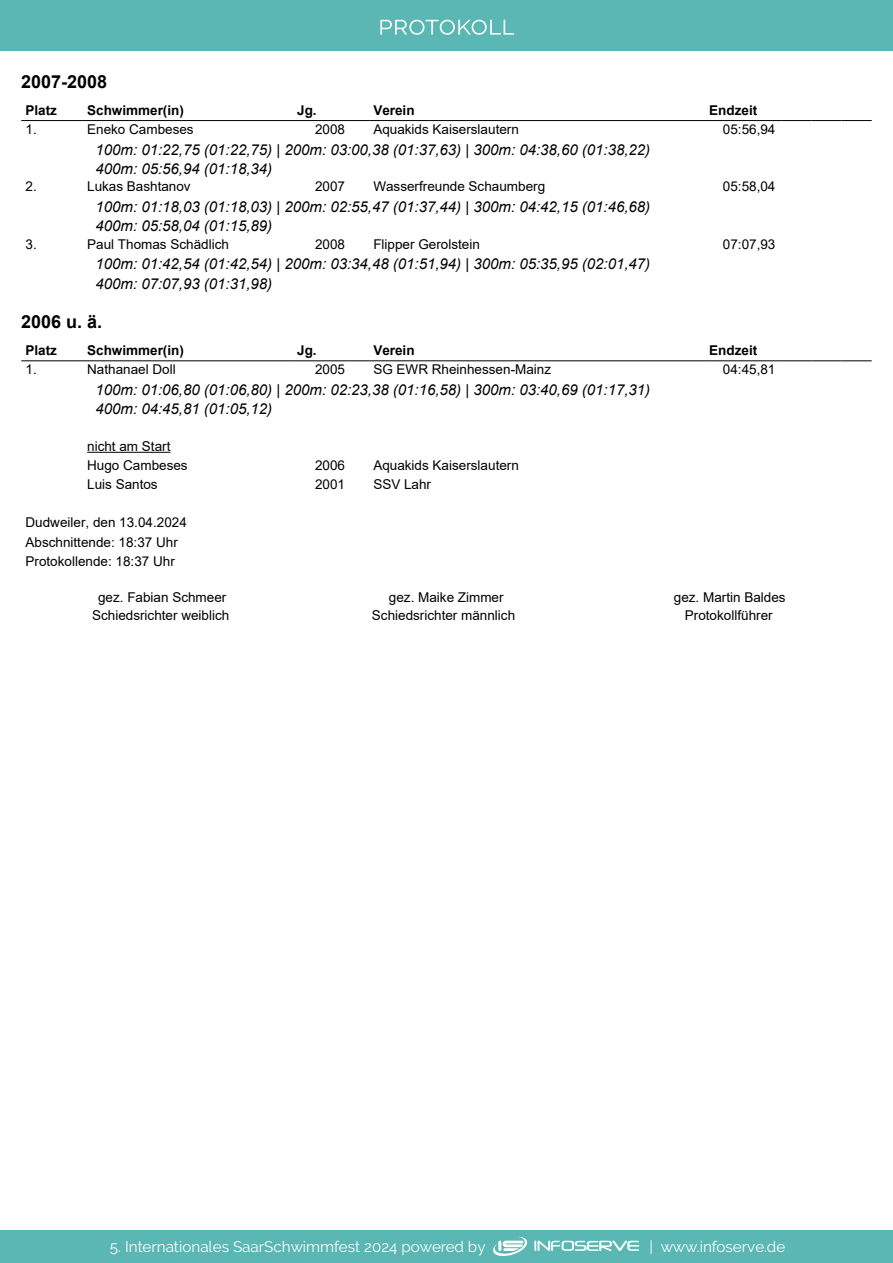
<style>
.page{position:relative;width:893px;height:1263px;background:#fff}
.page>*{position:absolute;margin:0;border:0;box-sizing:border-box;transform-origin:0 0}
.t1{font:700 18px "Arial";color:#000}
.t2{font:15.3px "Raleway";color:#fff}
.t3{font:italic 15px/19.2px "Arial";color:#000}
.t4{font:13.5px/19.2px "Arial";color:#000}
.t5{font:700 13.5px "Arial";color:#000}
</style>
<div class="page">
<div style="left:0;top:0;width:893px;height:51px;background:#5ab7b4"></div>
<svg style="left:380px;top:20px;width:134px;height:15px"></svg>
<div style="left:0;top:1230px;width:893px;height:32px;background:#5ab7b4"></div>
<div style="left:0;top:1231px;width:893px;height:32px;background:#5ab7b4"></div>
<svg style="left:493px;top:1236px;width:146px;height:21px"></svg>
<hr style="left:21px;top:120px;width:62px;height:1px;background:#000">
<hr style="left:83px;top:120px;width:210px;height:1px;background:#000">
<hr style="left:293px;top:120px;width:76px;height:1px;background:#000">
<hr style="left:369px;top:120px;width:336px;height:1px;background:#000">
<hr style="left:705px;top:120px;width:76px;height:1px;background:#000">
<hr style="left:781px;top:120px;width:30px;height:1px;background:#000">
<hr style="left:811px;top:120px;width:30px;height:1px;background:#000">
<hr style="left:841px;top:120px;width:31px;height:1px;background:#000">
<hr style="left:21px;top:361px;width:62px;height:1px;background:#000">
<hr style="left:83px;top:361px;width:210px;height:1px;background:#000">
<hr style="left:293px;top:361px;width:76px;height:1px;background:#000">
<hr style="left:369px;top:361px;width:336px;height:1px;background:#000">
<hr style="left:705px;top:361px;width:76px;height:1px;background:#000">
<hr style="left:781px;top:361px;width:30px;height:1px;background:#000">
<hr style="left:811px;top:361px;width:30px;height:1px;background:#000">
<hr style="left:841px;top:361px;width:31px;height:1px;background:#000">
<hr style="left:87px;top:452px;width:84px;height:1px;background:#000">
<h1 class="t1" style="left:21px;top:69px;width:88px">2007-2008</h1>
<p class="t5" style="left:26px;top:101px;width:33px">Platz</p>
<p class="t5" style="left:87px;top:101px;width:98px">Schwimmer(in)</p>
<p class="t5" style="left:297px;top:101px;width:21px">Jg.</p>
<p class="t5" style="left:373px;top:101px;width:43px">Verein</p>
<p class="t5" style="left:709px;top:101px;width:49px">Endzeit</p>
<p class="t4" style="left:26px;top:120px;width:13px">1.</p>
<p class="t4" style="left:87px;top:120px;width:108px">Eneko Cambeses</p>
<p class="t4" style="left:315px;top:120px;width:32px">2008</p>
<p class="t4" style="left:373px;top:120px;width:147px">Aquakids Kaiserslautern</p>
<p class="t4" style="left:723px;top:120px;width:54px">05:56,94</p>
<p class="t3" style="left:96px;top:140px;width:556px">100m: 01:22,75 (01:22,75) | 200m: 03:00,38 (01:37,63) | 300m: 04:38,60 (01:38,22)<br>400m: 05:56,94 (01:18,34)</p>
<p class="t4" style="left:26px;top:177px;width:13px">2.</p>
<p class="t4" style="left:87px;top:177px;width:105px">Lukas Bashtanov</p>
<p class="t4" style="left:315px;top:177px;width:32px">2007</p>
<p class="t4" style="left:373px;top:177px;width:173px">Wasserfreunde Schaumberg</p>
<p class="t4" style="left:723px;top:177px;width:54px">05:58,04</p>
<p class="t3" style="left:96px;top:197px;width:556px">100m: 01:18,03 (01:18,03) | 200m: 02:55,47 (01:37,44) | 300m: 04:42,15 (01:46,68)<br>400m: 05:58,04 (01:15,89)</p>
<p class="t4" style="left:26px;top:234px;width:13px">3.</p>
<p class="t4" style="left:87px;top:234px;width:143px">Paul Thomas Schädlich</p>
<p class="t4" style="left:315px;top:234px;width:32px">2008</p>
<p class="t4" style="left:373px;top:234px;width:108px">Flipper Gerolstein</p>
<p class="t4" style="left:723px;top:234px;width:54px">07:07,93</p>
<p class="t3" style="left:96px;top:255px;width:556px">100m: 01:42,54 (01:42,54) | 200m: 03:34,48 (01:51,94) | 300m: 05:35,95 (02:01,47)<br>400m: 07:07,93 (01:31,98)</p>
<h1 class="t1" style="left:21px;top:309px;width:83px">2006 u. ä.</h1>
<p class="t5" style="left:26px;top:341px;width:33px">Platz</p>
<p class="t5" style="left:87px;top:341px;width:98px">Schwimmer(in)</p>
<p class="t5" style="left:297px;top:341px;width:21px">Jg.</p>
<p class="t5" style="left:373px;top:341px;width:43px">Verein</p>
<p class="t5" style="left:709px;top:341px;width:49px">Endzeit</p>
<p class="t4" style="left:26px;top:360px;width:13px">1.</p>
<p class="t4" style="left:87px;top:360px;width:90px">Nathanael Doll</p>
<p class="t4" style="left:315px;top:360px;width:32px">2005</p>
<p class="t4" style="left:373px;top:360px;width:179px">SG EWR Rheinhessen-Mainz</p>
<p class="t4" style="left:723px;top:360px;width:54px">04:45,81</p>
<p class="t3" style="left:96px;top:380px;width:556px">100m: 01:06,80 (01:06,80) | 200m: 02:23,38 (01:16,58) | 300m: 03:40,69 (01:17,31)<br>400m: 04:45,81 (01:05,12)</p>
<p class="t4" style="left:87px;top:436px;width:102px">nicht am Start<br>Hugo Cambeses</p>
<p class="t4" style="left:315px;top:456px;width:32px">2006</p>
<p class="t4" style="left:373px;top:456px;width:147px">Aquakids Kaiserslautern</p>
<p class="t4" style="left:87px;top:475px;width:72px">Luis Santos</p>
<p class="t4" style="left:315px;top:475px;width:32px">2001</p>
<p class="t4" style="left:373px;top:475px;width:59px">SSV Lahr</p>
<p class="t4" style="left:26px;top:513px;width:163px">Dudweiler, den 13.04.2024<br>Abschnittende: 18:37 Uhr<br>Protokollende: 18:37 Uhr</p>
<p class="t4" style="left:98px;top:588px;width:130px">gez. Fabian Schmeer</p>
<p class="t4" style="left:389px;top:588px;width:116px">gez. Maike Zimmer</p>
<p class="t4" style="left:674px;top:588px;width:113px">gez. Martin Baldes</p>
<p class="t4" style="left:92px;top:605px;width:139px">Schiedsrichter weiblich</p>
<p class="t4" style="left:372px;top:605px;width:145px">Schiedsrichter männlich</p>
<p class="t4" style="left:685px;top:605px;width:89px">Protokollführer</p>
<p class="t2" style="left:381px;top:1238px;width:18px">24</p>
<p class="t2" style="left:450px;top:1238px;width:36px">d byby</p>
<p class="t2" style="left:648px;top:1237px;width:137px">| www.infoserve.de</p>
<p class="t2" style="left:110px;top:1237px;width:311px">5. Internationales SaarSchwhwimmf est 2018 po</p>
<p class="t2" style="left:110px;top:1237px;width:9px">2</p>
<p class="t2" style="left:303px;top:1238px;width:162px">immfest 2017 powewerered</p>
<p class="t2" style="left:109px;top:1238px;width:172px">1. Internationales SaarSc</p>
</div>
